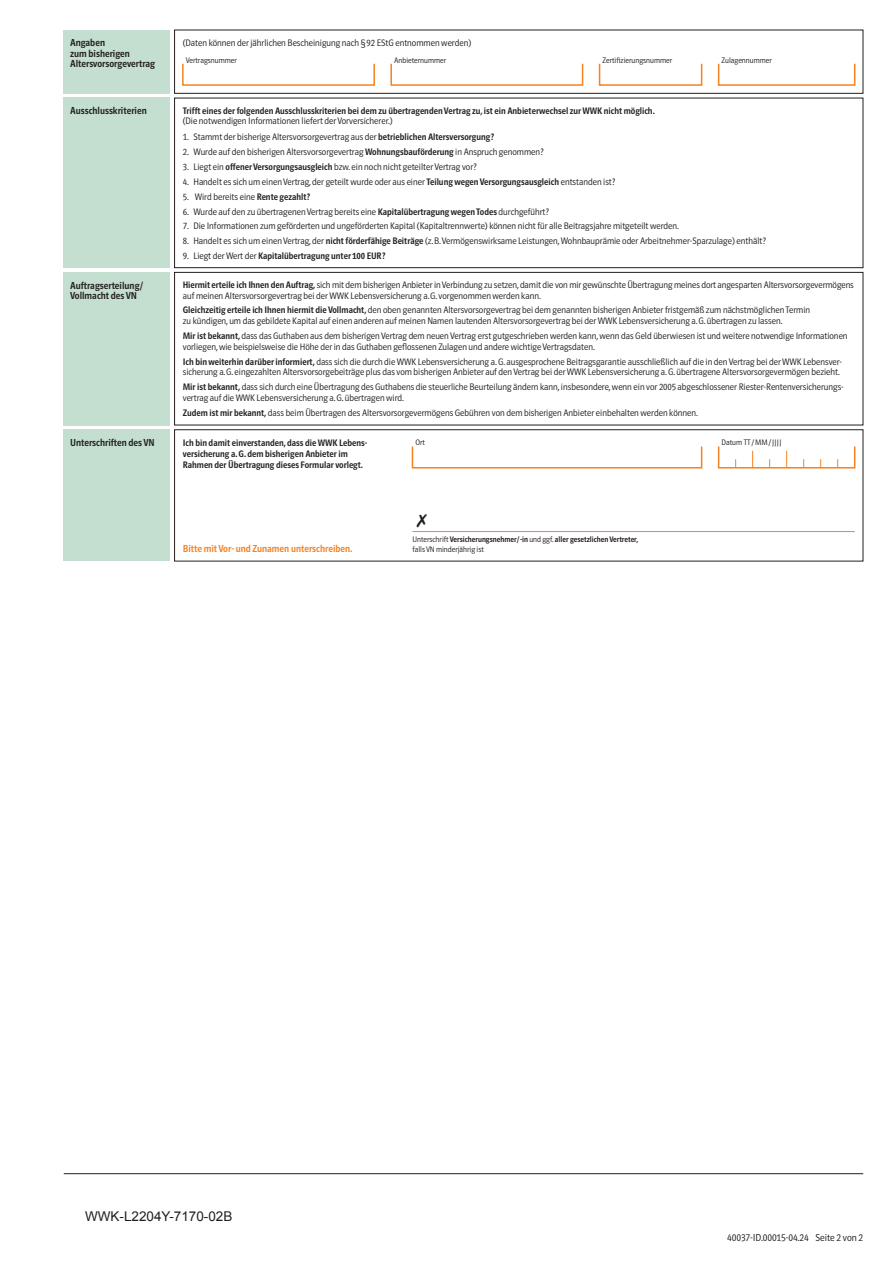
<style>
.page{position:relative;width:893px;height:1263px;background:#fff}
.page>*{position:absolute;margin:0;border:0;box-sizing:border-box;transform-origin:0 0}
.t1{font:13.5px "Arial";color:#231f20}
.t2{font:10.5px/10.6px "Polo Condensed R Krftg";color:#231f20}
.t3{font:10.5px "Polo Condensed R Krftg";color:#f58220}
.t4{font:10.5px "Polo Condensed R Leicht";color:#231f20}
.t5{font:9.75px/10.6px "Polo Condensed R Leicht";color:#231f20}
.t6{font:9.75px/10.6px "Polo Condensed R Krftg";color:#231f20}
.t7{font:8.25px "Polo Condensed R Leicht";color:#231f20}
.t8{font:8.25px "Polo Condensed R Krftg";color:#231f20}
.s1{font-family:"Polo Condensed R Krftg"}
.s2{font-family:"Polo Condensed R Leicht"}
</style>
<div class="page">
<div style="left:174px;top:98px;width:689px;height:170px;border:1px solid #231f20"></div>
<div style="left:64px;top:30px;width:106px;height:64px;background:#c4dfcf"></div>
<div style="left:64px;top:272px;width:106px;height:153px;background:#c4dfcf"></div>
<div style="left:64px;top:429px;width:106px;height:132px;background:#c4dfcf"></div>
<div style="left:64px;top:98px;width:106px;height:170px;background:#c4dfcf"></div>
<div style="left:174px;top:30px;width:689px;height:64px;border:1px solid #231f20"></div>
<div style="left:174px;top:272px;width:689px;height:153px;border:1px solid #231f20"></div>
<div style="left:174px;top:429px;width:689px;height:132px;border:1px solid #231f20"></div>
<div style="left:412px;top:446px;width:290px;height:22px;border:2px solid #f58220"></div>
<svg style="left:752px;top:451px;width:1px;height:14px"></svg>
<svg style="left:786px;top:451px;width:1px;height:14px"></svg>
<div style="left:718px;top:446px;width:137px;height:22px;border:2px solid #f58220"></div>
<div style="left:182px;top:63px;width:193px;height:23px;border:2px solid #f58220"></div>
<div style="left:390px;top:63px;width:193px;height:23px;border:2px solid #f58220"></div>
<div style="left:718px;top:63px;width:137px;height:23px;border:2px solid #f58220"></div>
<div style="left:599px;top:63px;width:103px;height:23px;border:2px solid #f58220"></div>
<hr style="left:412px;top:531px;width:443px;height:1px;background:#f58220">
<hr style="left:64px;top:1173px;width:799px;height:1px;background:#231f20">
<p class="t2" style="left:70px;top:38px;width:86px">Angaben<br>zum bisherigen<br>Altersvorsorgevertrag</p>
<p class="t5" style="left:183px;top:37px;width:290px">(Daten können der jährlichen Bescheinigung nach § 92 EStG entnommen werden)</p>
<p class="t7" style="left:186px;top:56px;width:53px">Vertragsnummer</p>
<p class="t7" style="left:394px;top:56px;width:54px">Anbieternummer</p>
<p class="t7" style="left:603px;top:56px;width:71px">Zertifizierungsnummer</p>
<p class="t7" style="left:722px;top:56px;width:52px">Zulagennummer</p>
<p class="t2" style="left:70px;top:106px;width:78px">Ausschlusskriterien</p>
<p class="t6" style="left:183px;top:105px;width:473px">Trifft eines der folgenden Ausschlusskriterien bei dem zu übertragenden Vertrag zu, ist ein Anbieterwechsel zur WWK nicht möglich.</p>
<p class="t5" style="left:183px;top:116px;width:211px">(Die notwendigen Informationen liefert der Vorversicherer.)</p>
<p class="t5" style="left:183px;top:132px;width:313px">1. Stammt der bisherige Altersvorsorgevertrag aus der <span class="s1">betrieblichen Altersversorgung?</span></p>
<p class="t5" style="left:183px;top:147px;width:362px">2. Wurde auf den bisherigen Altersvorsorgevertrag <span class="s1">Wohnungsbauförderung</span> in Anspruch genommen?</p>
<p class="t5" style="left:183px;top:161px;width:295px">3. Liegt ein <span class="s1">offener Versorgungsausgleich</span> bzw. ein noch nicht geteilter Vertrag vor?</p>
<p class="t5" style="left:183px;top:176px;width:434px">4. Handelt es sich um einen Vertrag, der geteilt wurde oder aus einer <span class="s1">Teilung wegen Versorgungsausgleich</span> entstanden ist?</p>
<p class="t5" style="left:183px;top:191px;width:129px">5. Wird bereits eine <span class="s1">Rente gezahlt?</span></p>
<p class="t5" style="left:183px;top:206px;width:368px">6. Wurde auf den zu übertragenen Vertrag bereits eine <span class="s1">Kapitalübertragung wegen Todes</span> durchgeführt?</p>
<p class="t5" style="left:183px;top:221px;width:498px">7. Die Informationen zum geförderten und ungeförderten Kapital (Kapitaltrennwerte) können nicht für alle Beitragsjahre mitgeteilt werden.</p>
<p class="t5" style="left:183px;top:236px;width:585px">8. Handelt es sich um einen Vertrag, der <span class="s1">nicht förderfähige Beiträge</span> (z.B. Vermögenswirksame Leistungen, Wohnbauprämie oder Arbeitnehmer-Sparzulage) enthält?</p>
<p class="t6" style="left:183px;top:251px;width:204px"><span class="s2">9. Liegt der Wert der</span> Kapitalübertragung unter 100 EUR?</p>
<p class="t2" style="left:70px;top:280px;width:75px">Auftragserteilung/<br>Vollmacht des VN</p>
<p class="t5" style="left:183px;top:279px;width:672px"><span class="s1">Hiermit erteile ich Ihnen den Auftrag,</span> sich mit dem bisherigen Anbieter in Verbindung zu setzen, damit die von mir gewünschte Übertragung meines dort angesparten Altersvorsorgevermögens auf meinen Altersvorsorgevertrag bei der WWK Lebensversicherung a.G. vorgenommen werden kann.</p>
<p class="t5" style="left:183px;top:305px;width:629px"><span class="s1">Gleichzeitig erteile ich Ihnen hiermit die Vollmacht,</span> den oben genannten Altersvorsorgevertrag bei dem genannten bisherigen Anbieter fristgemäß zum nächstmöglichen Termin zu kündigen, um das gebildete Kapital auf einen anderen auf meinen Namen lautenden Altersvorsorgevertrag bei der WWK Lebensversicherung a.G. übertragen zu lassen.</p>
<p class="t5" style="left:183px;top:330px;width:666px"><span class="s1">Mir ist bekannt,</span> dass das Guthaben aus dem bisherigen Vertrag dem neuen Vertrag erst gutgeschrieben werden kann, wenn das Geld überwiesen ist und weitere notwendige Informationen vorliegen, wie beispielsweise die Höhe der in das Guthaben geflossenen Zulagen und andere wichtige Vertragsdaten.</p>
<p class="t5" style="left:183px;top:356px;width:661px"><span class="s1">Ich bin weiterhin darüber informiert,</span> dass sich die durch die WWK Lebensversicherung a. G. ausgesprochene Beitragsgarantie ausschließlich auf die in den Vertrag bei der WWK Lebensver&shy;sicherung a.G. eingezahlten Altersvorsorgebeiträge plus das vom bisherigen Anbieter auf den Vertrag bei der WWK Lebensversicherung a.G. übertragene Altersvorsorgevermögen bezieht.</p>
<p class="t5" style="left:183px;top:382px;width:662px"><span class="s1">Mir ist bekannt,</span> dass sich durch eine Übertragung des Guthabens die steuerliche Beurteilung ändern kann, insbesondere, wenn ein vor 2005 abgeschlossener Riester-Rentenversicherungs&shy;vertrag auf die WWK Lebensversicherung a.G. übertragen wird.</p>
<p class="t5" style="left:183px;top:407px;width:517px"><span class="s1">Zudem ist mir bekannt,</span> dass beim Übertragen des Altersvorsorgevermögens Gebühren von dem bisherigen Anbieter einbehalten werden können.</p>
<p class="t2" style="left:70px;top:437px;width:86px">Unterschriften des VN</p>
<p class="t6" style="left:183px;top:438px;width:186px">Ich bin damit einverstanden, dass die WWK Lebens&shy;versicherung a.G. dem bisherigen Anbieter im<br>Rahmen der Übertragung dieses Formular vorlegt.</p>
<p class="t7" style="left:415px;top:438px;width:11px">Ort</p>
<p class="t7" style="left:722px;top:438px;width:61px">Datum TT/MM/JJJJ</p>
<p class="t3" style="left:183px;top:543px;width:171px">Bitte mit Vor- und Zunamen unterschreiben.</p>
<p class="t8" style="left:412px;top:535px;width:227px"><span class="s2">Unterschrift</span> Versicherungsnehmer/-in <span class="s2">und ggf.</span> aller gesetzlichen Vertreter,</p>
<p class="t7" style="left:412px;top:545px;width:73px">falls VN minderjährig ist</p>
<h1 class="t1" style="left:85px;top:1207px;width:149px">WWK-L2204Y-7170-02B</h1>
<p class="t4" style="left:727px;top:1232px;width:137px">40037-ID.00015-04.24 Seite 2 von 2</p>
</div>
